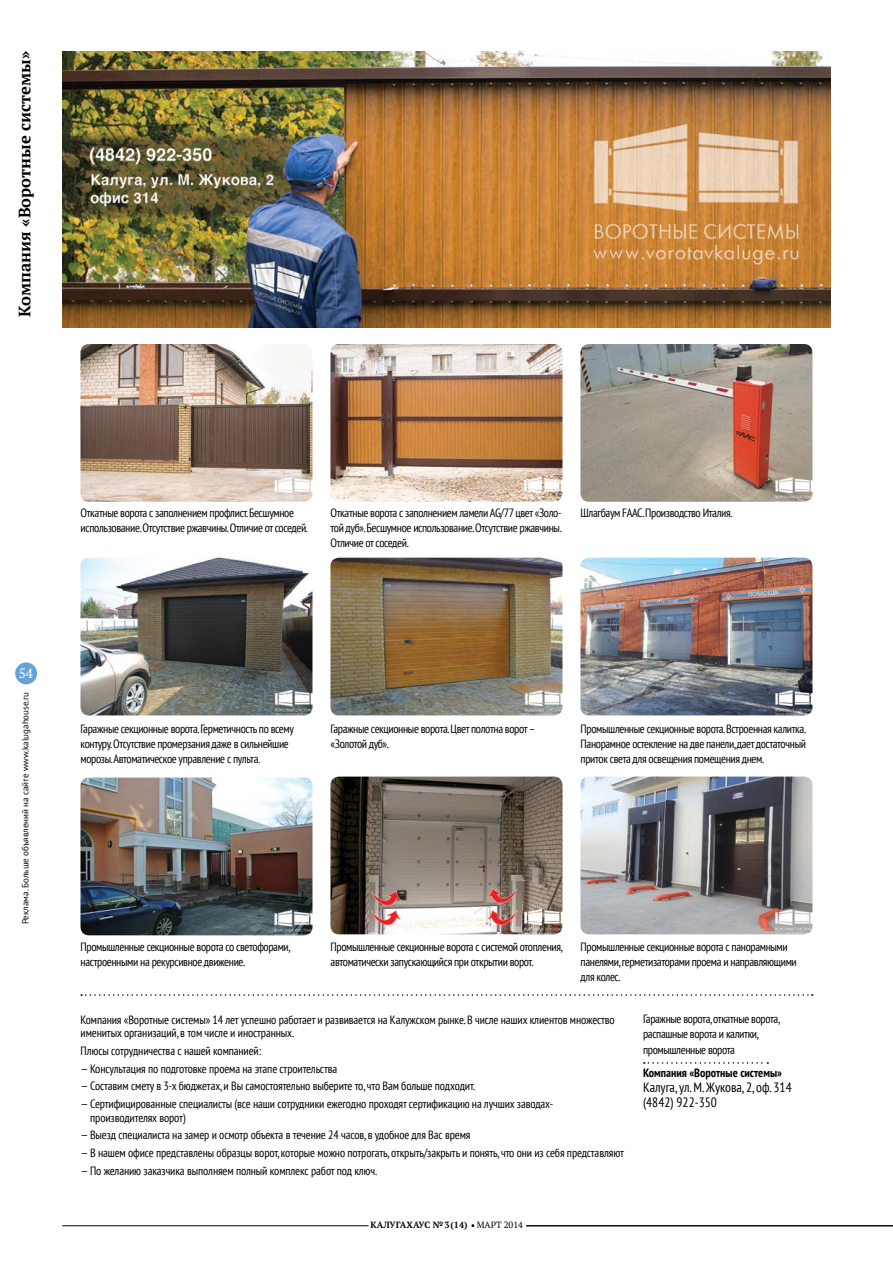
<style>
.page{position:relative;width:893px;height:1263px;background:#fff}
.page>*{position:absolute;margin:0;border:0;box-sizing:border-box;transform-origin:0 0}
.t1{font:700 16.5px "PT Serif";color:#000}
.t2{font:condensed 13.5px/15px "PT Sans";color:#000}
.t3{font:13.5px "PT Serif";color:#fff}
.t4{font:condensed 12px/15px "PT Sans";letter-spacing:-.03em;color:#000}
.t5{font:condensed 12px/13.5px "PT Sans";letter-spacing:-.01em;color:#000}
.t6{font:700 condensed 12px "PT Sans";color:#000}
.t7{font:9px "PT Sans";color:#000}
.t8{font:700 9px "PT Serif";color:#000}
.s1{font-weight:400}
</style>
<div class="page">
<div style="left:15px;top:662px;width:22px;height:22px;background:#64a3d9;border-radius:50%"></div>
<hr style="left:526px;top:1225px;width:367px;height:1px;background:#000">
<hr style="left:62px;top:1225px;width:306px;height:1px;background:#000">
<img style="left:580px;top:344px;width:232px;height:158px">
<img style="left:580px;top:558px;width:232px;height:157px">
<img style="left:580px;top:776px;width:232px;height:158px">
<img style="left:330px;top:344px;width:232px;height:158px">
<img style="left:330px;top:558px;width:232px;height:157px">
<img style="left:330px;top:776px;width:232px;height:158px">
<img style="left:80px;top:344px;width:232px;height:158px">
<img style="left:80px;top:558px;width:232px;height:157px">
<img style="left:80px;top:777px;width:232px;height:158px">
<img style="left:62px;top:51px;width:768px;height:277px">
<svg style="left:644px;top:1062px;width:124px;height:2px"></svg>
<svg style="left:81px;top:994px;width:732px;height:2px"></svg>
<h1 class="t1" style="left:14px;top:317px;width:267px;rotate:-90deg">Компания «Воротные системы»</h1>
<p class="t3" style="left:19px;top:664px;width:16px">54</p>
<p class="t7" style="left:19px;top:924px;width:234px;rotate:-90deg">Реклама. Больше объявлений на сайте www.kalugahouse.ru</p>
<p class="t4" style="left:81px;top:505px;width:229px">Откатные ворота с заполнением профлист. Бесшумное использование. Отсутствие ржавчины. Отличие от соседей.</p>
<p class="t4" style="left:331px;top:505px;width:233px;text-align:justify">Откатные ворота с заполнением ламели AG/77 цвет «Золо&shy;той дуб». Бесшумное использование. Отсутствие ржавчины.<br>Отличие от соседей.</p>
<p class="t4" style="left:581px;top:505px;width:153px">Шлагбаум FAAC. Производство Италия.</p>
<p class="t4" style="left:80px;top:720px;width:215px">Гаражные секционные ворота. Герметичность по всему контуру. Отсутствие промерзания даже в сильнейшие морозы.Автоматическое управление с пульта.</p>
<p class="t4" style="left:331px;top:720px;width:206px">Гаражные секционные ворота. Цвет полотна ворот – «Золотой дуб».</p>
<p class="t4" style="left:581px;top:720px;width:227px;text-align:justify">Промышленные секционные ворота. Встроенная калитка.<br>Панорамное остекление на две панели, дает достаточный приток света для освещения помещения днем.</p>
<p class="t4" style="left:331px;top:939px;width:234px">Промышленные секционные ворота с системой отопления, автоматически запускающийся при открытии ворот.</p>
<p class="t4" style="left:581px;top:939px;width:218px">Промышленные секционные ворота с панорамными панелями, герметизаторами проема и направляющими для колес.</p>
<p class="t4" style="left:643px;top:1011px;width:138px">Гаражные ворота, откатные ворота, распашные ворота и калитки, промышленные ворота</p>
<p class="t6" style="left:643px;top:1065px;width:140px">Компания «Воротные системы»</p>
<p class="t2" style="left:643px;top:1079px;width:150px">Калуга, ул. М. Жукова, 2, оф. 314 (4842) 922-350</p>
<p class="t4" style="left:81px;top:939px;width:211px">Промышленные секционные ворота со светофорами, настроенными на рекурсивное движение.</p>
<p class="t5" style="left:81px;top:1012px;width:536px">Компания «Воротные системы» 14 лет успешно работает и развивается на Калужском рынке. В числе наших клиентов множество именитых организаций, в том числе и иностранных.</p>
<p class="t5" style="left:81px;top:1043px;width:182px">Плюсы сотрудничества с нашей компанией:</p>
<p class="t5" style="left:81px;top:1061px;width:258px">— Консультация по подготовке проема на этапе строительства</p>
<p class="t5" style="left:81px;top:1079px;width:396px">— Составим смету в 3-х бюджетах, и Вы самостоятельно выберите то, что Вам больше подходит.</p>
<p class="t5" style="left:90px;top:1097px;width:464px;text-indent:-10px">— Сертифицированные специалисты (все наши сотрудники ежегодно проходят сертификацию на лучших заводах&shy;производителях ворот)</p>
<p class="t5" style="left:81px;top:1128px;width:391px">— Выезд специалиста на замер и осмотр объекта в течение 24 часов, в удобное для Вас время</p>
<p class="t5" style="left:81px;top:1146px;width:545px">— В нашем офисе представлены образцы ворот, которые можно потрогать, открыть/закрыть и понять, что они из себя представляют</p>
<p class="t5" style="left:81px;top:1163px;width:298px">— По желанию заказчика выполняем полный комплекс работ под ключ.</p>
<p class="t8" style="left:370px;top:1219px;width:154px">КАЛУГАХАУС №3(14) <span class="s1">МАРТ 2014</span></p>
</div>
